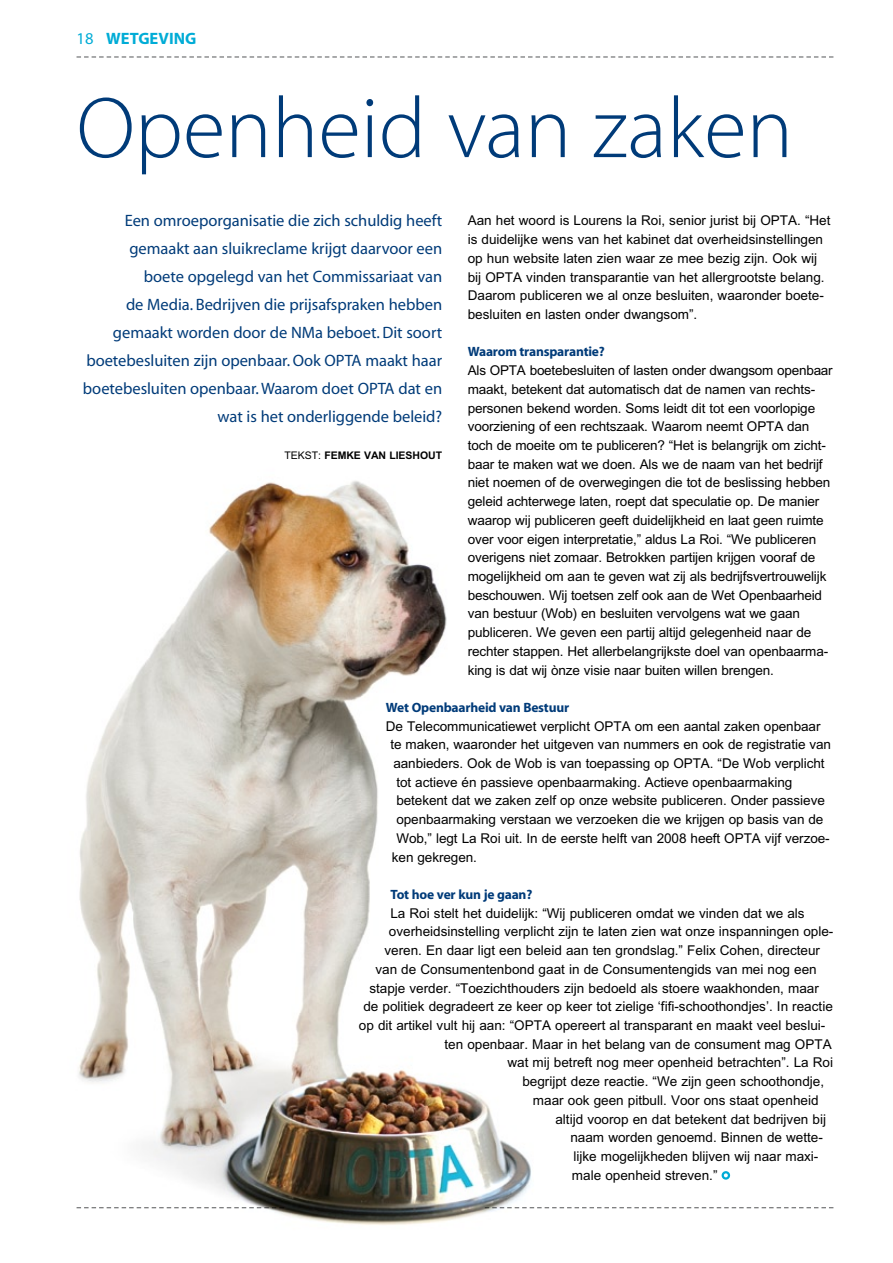
<style>
.page{position:relative;width:893px;height:1263px;background:#fff}
.page>*{position:absolute;margin:0;border:0;box-sizing:border-box;transform-origin:0 0}
.t1{font:87px "Myriad MM 215 600";color:#003b79}
.t2{font:16.5px/28px "Myriad MM 400 600";letter-spacing:-.005em;color:#003b79}
.t3{font:16.5px "Myriad MM 700 600";color:#00acd6}
.t4{font:13.5px/18.8px "M Arial";letter-spacing:-.005em;color:#000}
.t5{font:13.5px "Myriad MM 700 600";letter-spacing:-.015em;color:#003b79}
.t6{font:700 10.5px "M Arial";letter-spacing:-.005em;color:#000}
.s1{font-family:"Myriad MM 400 600"}
.s2{font-weight:400}
</style>
<div class="page">
<img style="left:76px;top:481px;width:500px;height:744px">
<div style="left:722px;top:1171px;width:8px;height:8px;border:2px solid #00acd6;border-radius:50%"></div>
<svg style="left:485px;top:1207px;width:348px;height:1px"></svg>
<svg style="left:77px;top:56px;width:756px;height:2px"></svg>
<svg style="left:77px;top:1207px;width:207px;height:1px"></svg>
<p class="t3" style="left:77px;top:31px;width:120px"><span class="s1">18</span> WETGEVING</p>
<h1 class="t1" style="left:77px;top:86px;width:718px">Openheid van zaken</h1>
<p class="t2" style="left:125px;top:207px;width:319px">Een omroeporganisatie die zich schuldig heeft</p>
<p class="t2" style="left:129px;top:235px;width:314px">gemaakt aan sluikreclame krijgt daarvoor een</p>
<p class="t2" style="left:144px;top:263px;width:300px">boete opgelegd van het Commissariaat van</p>
<p class="t2" style="left:126px;top:291px;width:318px">de Media. Bedrijven die prijsafspraken hebben</p>
<p class="t2" style="left:113px;top:319px;width:331px">gemaakt worden door de NMa beboet. Dit soort</p>
<p class="t2" style="left:86px;top:347px;width:259px">boetebesluiten zijn openbaar. Ook OPTA</p>
<p class="t2" style="left:83px;top:347px;width:361px;text-indent:282px">maakt haar boetebesluiten openbaar. Waarom doet OPTA</p>
<p class="t2" style="left:217px;top:375px;width:226px;text-align:right">dat en<br>wat is het onderliggende beleid?</p>
<p class="t6" style="left:285px;top:449px;width:88px"><span class="s2">TEKST:</span> FEM KE VAN</p>
<p class="t6" style="left:389px;top:449px;width:54px">LIESHOUT</p>
<p class="t4" style="left:468px;top:211px;width:364px">Aan het woord is Lourens la Roi, senior jurist bij OPTA. “Het is duidelijke wens van het kabinet dat overheidsinstellingen op hun website laten zien waar ze mee bezig zijn. Ook wij bij OPTA vinden transparantie van het allergrootste belang.<br>Daarom publiceren we al onze besluiten, waaronder boete&shy;besluiten en lasten onder dwangsom”.</p>
<p class="t5" style="left:468px;top:345px;width:139px">Waarom transparantie?</p>
<p class="t4" style="left:468px;top:361px;width:366px">Als OPTA boetebesluiten of lasten onder dwangsom openbaar maakt, betekent dat automatisch dat de namen van rechts&shy;personen bekend worden. Soms leidt dit tot een voorlopige voorziening of een rechtszaak. Waarom neemt OPTA dan toch de moeite om te publiceren? “Het is belangrijk om zicht&shy;baar te maken wat we doen. Als we de naam van het bedrijf niet noemen of de overwegingen die tot de beslissing hebben geleid achterwege laten, roept dat speculatie op. De manier waarop wij publiceren geeft duidelijkheid en laat geen ruimte over voor eigen interpretatie,” aldus La Roi. “We publiceren overigens niet zomaar. Betrokken partijen krijgen vooraf de mogelijkheid om aan te geven wat zij als bedrijfsvertrouwelijk beschouwen. Wij toetsen zelf ook aan de Wet Openbaarheid van bestuur (Wob) en besluiten vervolgens wat we gaan publiceren. We geven een partij altijd gelegenheid naar de rechter stappen. Het allerbelangrijkste doel van openbaarma&shy;king is dat wij ònze visie naar buiten willen brengen.</p>
<p class="t5" style="left:386px;top:701px;width:185px">Wet Openbaarheid van Bestuur</p>
<p class="t4" style="left:386px;top:716px;width:436px">De Telecommunicatiewet verplicht OPTA om een aantal zaken openbaar</p>
<p class="t4" style="left:390px;top:735px;width:442px">te maken, waaronder het uitgeven van nummers en ook de registratie van</p>
<p class="t4" style="left:393px;top:754px;width:433px">aanbieders. Ook de Wob is van toepassing op OPTA. “De Wob verplicht</p>
<p class="t4" style="left:396px;top:772px;width:397px">tot actieve én passieve openbaarmaking. Actieve openbaarmaking</p>
<p class="t4" style="left:396px;top:791px;width:430px">betekent dat we zaken zelf op onze website publiceren. Onder passieve</p>
<p class="t4" style="left:396px;top:810px;width:429px">openbaarmaking verstaan we verzoeken die we krijgen op basis van de</p>
<p class="t4" style="left:396px;top:829px;width:435px">Wob,” legt La Roi uit. In de eerste helft van 2008 heeft OPTA vijf verzoe-</p>
<p class="t4" style="left:392px;top:847px;width:87px">ken gekregen.</p>
<p class="t5" style="left:390px;top:888px;width:143px">Tot hoe ver kun je gaan?</p>
<p class="t4" style="left:390px;top:903px;width:416px">La Roi stelt het duidelijk: “Wij publiceren omdat we vinden dat we als</p>
<p class="t4" style="left:389px;top:922px;width:446px">overheidsinstelling verplicht zijn te laten zien wat onze inspanningen ople-</p>
<p class="t4" style="left:384px;top:941px;width:437px">veren. En daar ligt een beleid aan ten grondslag.” Felix Cohen, directeur</p>
<p class="t4" style="left:375px;top:960px;width:443px">van de Consumentenbond gaat in de Consumentengids van mei nog een</p>
<p class="t4" style="left:369px;top:978px;width:451px">stapje verder. “Toezichthouders zijn bedoeld als stoere waakhonden, maar</p>
<p class="t4" style="left:363px;top:997px;width:471px">de politiek degradeert ze keer op keer tot zielige ‘fifi-schoothondjes’. In reactie</p>
<p class="t4" style="left:359px;top:1016px;width:468px">op dit artikel vult hij aan: “OPTA opereert al transparant en maakt veel beslui-</p>
<p class="t4" style="left:444px;top:1034px;width:389px">ten openbaar. Maar in het belang van de consument mag OPTA</p>
<p class="t4" style="left:507px;top:1053px;width:327px">wat mij betreft nog meer openheid betrachten”. La Roi</p>
<p class="t4" style="left:522px;top:1072px;width:303px">begrijpt deze reactie. “We zijn geen schoothondje,</p>
<p class="t4" style="left:533px;top:1091px;width:287px">maar ook geen pitbull. Voor ons staat openheid</p>
<p class="t4" style="left:555px;top:1109px;width:272px">altijd voorop en dat betekent dat bedrijven bij</p>
<p class="t4" style="left:570px;top:1128px;width:254px">naam worden genoemd. Binnen de wette-</p>
<p class="t4" style="left:573px;top:1147px;width:246px">lijke mogelijkheden blijven wij naar maxi-</p>
<p class="t4" style="left:572px;top:1165px;width:147px">male openheid streven.”</p>
</div>
